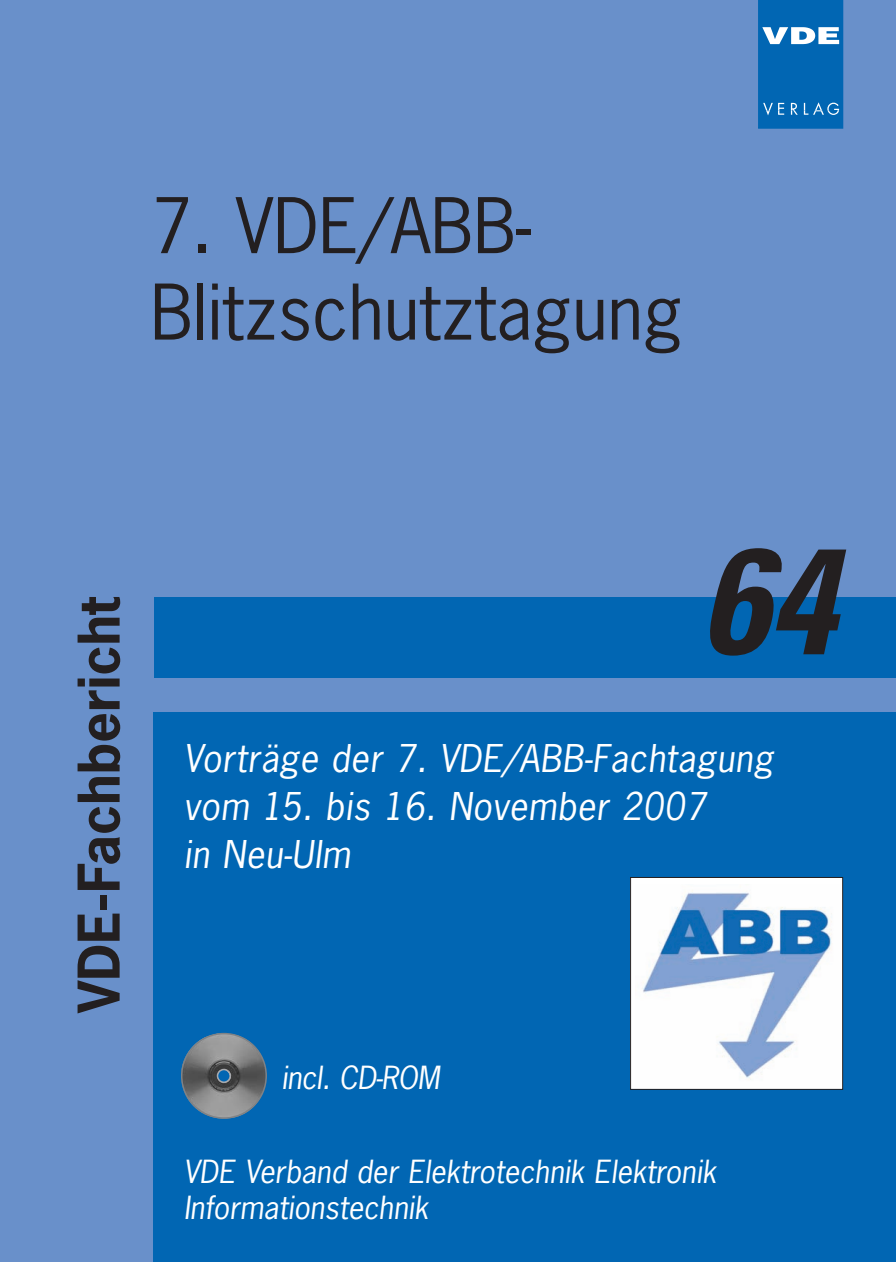
<style>
.page{position:relative;width:896px;height:1262px;background:#fff}
.page>*{position:absolute;margin:0;border:0;box-sizing:border-box;transform-origin:0 0}
.t1{font:italic 700 condensed 150px "Univers";color:#231f20}
.t2{font:72px/86.4px "News Gothic";color:#231f20}
.t3{font:700 54px "News Gothic";color:#231f20}
.t4{font:36px/48px "News Gothic";color:#fff}
.t5{font:30px/36px "News Gothic";color:#fff}
</style>
<div class="page">
<div style="left:0;top:0;width:895px;height:1262px;background:#6990ca"></div>
<svg style="left:758px;top:0;width:84px;height:129px;background:#1974ba"></svg>
<div style="left:154px;top:597px;width:741px;height:81px;background:#0166b3"></div>
<div style="left:153px;top:712px;width:742px;height:550px;background:#0166b3"></div>
<div style="left:630px;top:877px;width:212px;height:212px;background:#fff"></div>
<img style="left:643px;top:890px;width:189px;height:189px">
<div style="left:630px;top:877px;width:212px;height:212px;border:1px solid #231f20"></div>
<svg style="left:181px;top:1033px;width:86px;height:85px"></svg>
<h2 class="t2" style="left:150px;top:189px;width:533px">7. VDE/ABB-<br>Blitzschutztagung</h2>
<h3 class="t3" style="left:77px;top:1013px;width:417px;rotate:-90deg">VDE-Fachbericht</h3>
<h1 class="t1" style="left:700px;top:546px;width:165px">64</h1>
<p class="t4" style="left:184px;top:738px;width:595px">Vorträge der 7. VDE/ABB-Fachtagung vom 15. bis 16. November 2007<br>in Neu-Ulm</p>
<p class="t5" style="left:281px;top:1062px;width:163px">incl. CD-ROM</p>
<p class="t5" style="left:184px;top:1156px;width:537px">VDE Verband der Elektrotechnik Elektronik<br>Informationstechnik</p>
</div>
